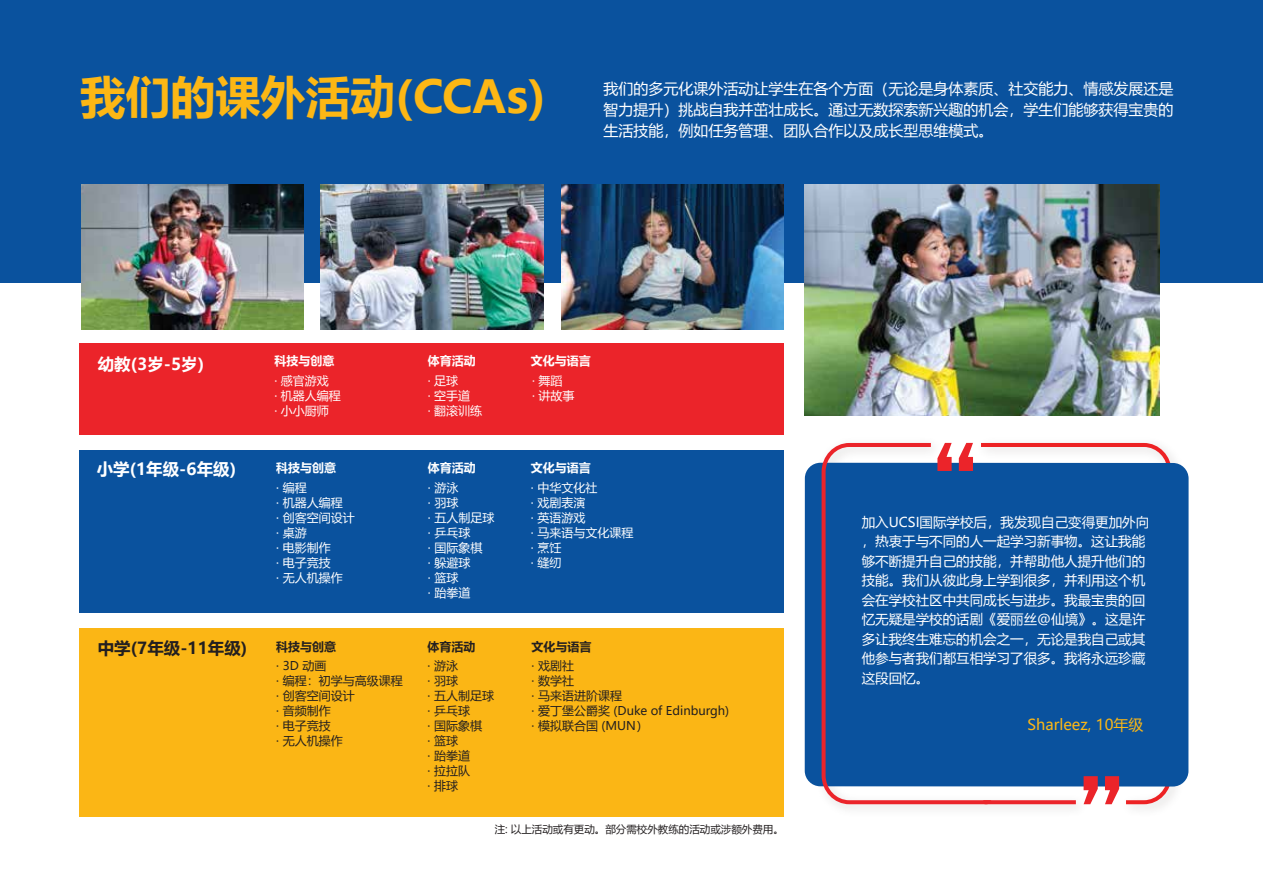
<style>
.page{position:relative;width:1263px;height:893px;background:#fff}
.page>*{position:absolute;margin:0;border:0;box-sizing:border-box;transform-origin:0 0}
.t1{font:700 45px "Microsoft Ya Hei";color:#fcb715}
.t2{font:700 16.5px "Microsoft Ya Hei";color:#fff}
.t3{font:700 16.5px "Microsoft Ya Hei";color:#231f20}
.t4{font:15px/21px "Microsoft Ya Hei";color:#fff;text-align:justify}
.t5{font:15px "Microsoft Ya Hei";color:#fcb715}
.t6{font:13.5px/19.5px "Microsoft Ya Hei";color:#fff}
.t7{font:12px/15px "Microsoft Ya Hei";color:#fff}
.t8{font:12px/15px "Microsoft Ya Hei";color:#231f20}
.t9{font:700 12px "Microsoft Ya Hei";color:#fff}
.t10{font:700 12px "Microsoft Ya Hei";color:#231f20}
.t11{font:10.5px "Microsoft Ya Hei";color:#231f20}
</style>
<div class="page">
<img style="left:770px;top:392px;width:419px;height:425px">
<svg style="left:991px;top:443px;width:180px;height:361px"></svg>
<div style="left:805px;top:463px;width:383px;height:323px;background:#0a529e;border-radius:16px"></div>
<svg style="left:821px;top:443px;width:170px;height:361px"></svg>
<svg style="left:983px;top:800px;width:93px;height:4px"></svg>
<svg style="left:937px;top:443px;width:36px;height:28px"></svg>
<svg style="left:1083px;top:776px;width:36px;height:28px"></svg>
<div style="left:0;top:0;width:1263px;height:282px;background:#0a529e"></div>
<img style="left:81px;top:184px;width:223px;height:145px">
<img style="left:321px;top:184px;width:222px;height:145px">
<img style="left:561px;top:184px;width:223px;height:145px">
<img style="left:805px;top:184px;width:355px;height:232px">
<div style="left:79px;top:450px;width:705px;height:163px;background:#0a529e"></div>
<div style="left:79px;top:343px;width:705px;height:91px;background:#eb242a"></div>
<div style="left:79px;top:628px;width:705px;height:188px;background:#fbb615"></div>
<h1 class="t1" style="left:80px;top:65px;width:467px">我们的课外活动(CCAs)</h1>
<p class="t4" style="left:603px;top:78px;width:572px">我们的多元化课外活动让学生在各个方面（无论是身体素质、社交能力、情感发展还是智力提升）挑战自我并茁壮成长。通过无数探索新兴趣的机会，学生们能够获得宝贵的生活技能，例如任务管理、团队合作以及成长型思维模式。</p>
<p class="t2" style="left:98px;top:353px;width:108px">幼教(3岁-5岁)</p>
<p class="t9" style="left:274px;top:352px;width:61px">科技与创意</p>
<p class="t9" style="left:428px;top:352px;width:49px">体育活动</p>
<p class="t9" style="left:531px;top:352px;width:61px">文化与语言</p>
<p class="t7" style="left:274px;top:372px;width:68px">· 感官游戏<br>· 机器人编程· 小小厨师</p>
<p class="t7" style="left:532px;top:372px;width:44px">· 舞蹈<br>· 讲故事</p>
<p class="t7" style="left:428px;top:372px;width:56px">· 足球<br>· 空手道<br>· 翻滚训练</p>
<p class="t2" style="left:97px;top:458px;width:141px">小学(1年级-6年级)</p>
<p class="t3" style="left:98px;top:637px;width:151px">中学(7年级-11年级)</p>
<p class="t9" style="left:276px;top:459px;width:61px">科技与创意</p>
<p class="t7" style="left:276px;top:480px;width:80px">· 编程<br>· 机器人编程<br>· 创客空间设计· 桌游<br>· 电影制作<br>· 电子竞技<br>· 无人机操作</p>
<p class="t7" style="left:428px;top:480px;width:68px">· 游泳<br>· 羽球<br>· 五人制足球· 乒乓球<br>· 国际象棋<br>· 躲避球<br>· 篮球<br>· 跆拳道</p>
<p class="t7" style="left:531px;top:480px;width:104px">· 中华文化社<br>· 戏剧表演<br>· 英语游戏<br>· 马来语与文化课程· 烹饪<br>· 缝纫</p>
<p class="t9" style="left:428px;top:459px;width:49px">体育活动</p>
<p class="t9" style="left:531px;top:459px;width:61px">文化与语言</p>
<p class="t10" style="left:276px;top:638px;width:61px">科技与创意</p>
<p class="t8" style="left:276px;top:658px;width:128px">· 3D 动画<br>· 编程：初学与高级课程· 创客空间设计<br>· 音频制作<br>· 电子竞技<br>· 无人机操作</p>
<p class="t8" style="left:428px;top:658px;width:68px">· 游泳<br>· 羽球<br>· 五人制足球· 乒乓球<br>· 国际象棋<br>· 篮球<br>· 跆拳道<br>· 拉拉队<br>· 排球</p>
<p class="t8" style="left:532px;top:658px;width:199px">· 戏剧社<br>· 数学社<br>· 马来语进阶课程<br>· 爱丁堡公爵奖 (Duke of Edinburgh) · 模拟联合国 (MUN）</p>
<p class="t10" style="left:428px;top:638px;width:49px">体育活动</p>
<p class="t10" style="left:532px;top:638px;width:61px">文化与语言</p>
<p class="t11" style="left:495px;top:822px;width:291px">注: 以上活动或有更动。部分需校外教练的活动或涉额外费用。</p>
<p class="t6" style="left:862px;top:512px;width:289px">加入UCSI国际学校后，我发现自己变得更加外向，热衷于与不同的人一起学习新事物。这让我能够不断提升自己的技能，并帮助他人提升他们的技能。我们从彼此身上学到很多，并利用这个机会在学校社区中共同成长与进步。我最宝贵的回忆无疑是学校的话剧《爱丽丝@仙境》。这是许多让我终生难忘的机会之一，无论是我自己或其他参与者我们都互相学习了很多。我将永远珍藏这段回忆。</p>
<p class="t5" style="left:1027px;top:714px;width:117px">Sharleez, 10年级</p>
</div>
